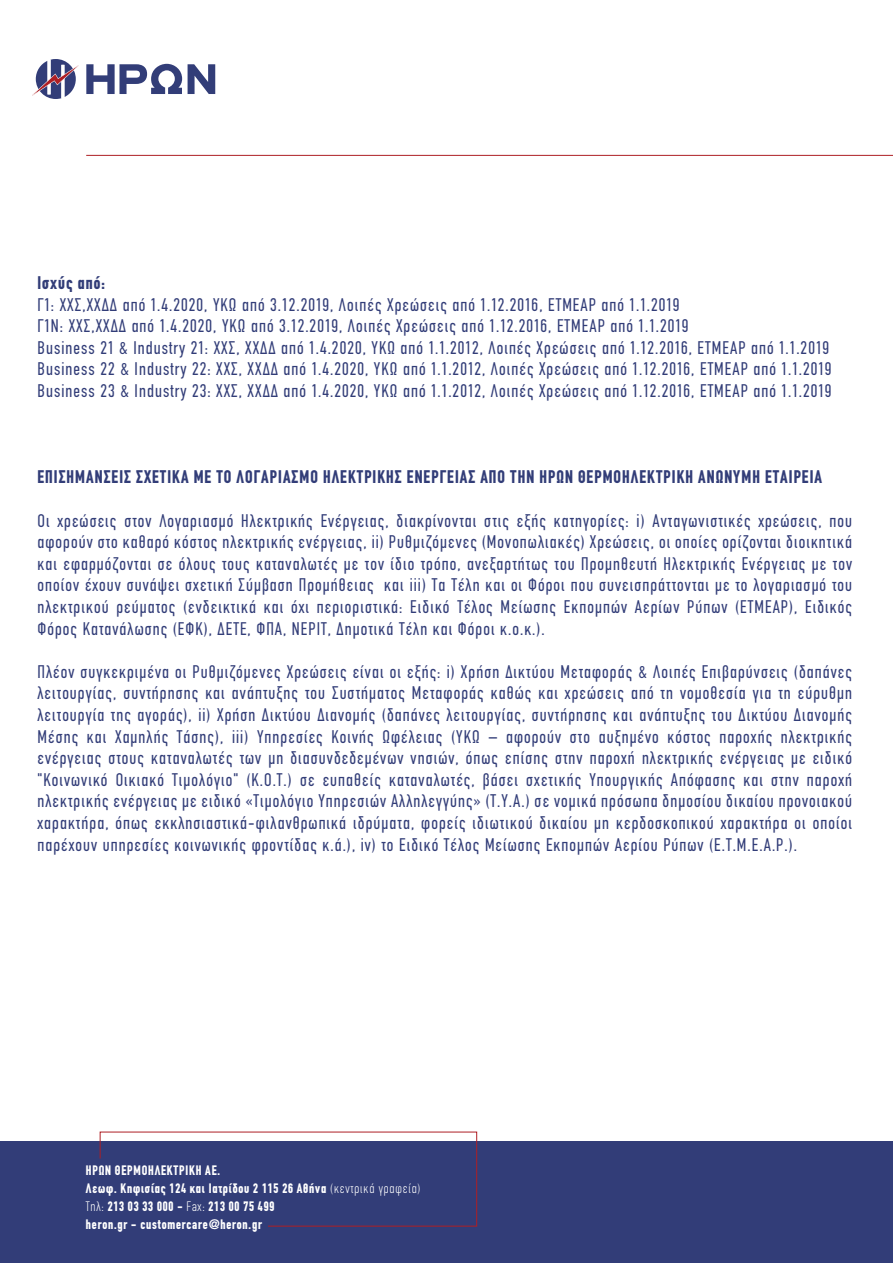
<style>
.page{position:relative;width:893px;height:1263px;background:#fff}
.page>*{position:absolute;margin:0;border:0;box-sizing:border-box;transform-origin:0 0}
.t1{font:condensed 18px/21.6px "CF Din";letter-spacing:.06em;color:#323d78;text-align:justify}
.t2{font:700 18px "CF Din Condensed";letter-spacing:.06em;color:#323d78}
.t3{font:700 13.5px/18px "CF Din Condensed";letter-spacing:.06em;color:#fff}
.s1{font-family:"CF Din";font-weight:300;font-stretch:condensed}
</style>
<div class="page">
<div style="left:0;top:1141px;width:893px;height:122px;background:#323d78"></div>
<svg style="left:32px;top:59px;width:47px;height:40px"></svg>
<svg style="left:86px;top:64px;width:96px;height:30px"></svg>
<svg style="left:188px;top:64px;width:27px;height:30px"></svg>
<svg style="left:99px;top:1131px;width:378px;height:96px"></svg>
<hr style="left:86px;top:155px;width:807px;height:1px;background:#ae1f24">
<p class="t2" style="left:38px;top:273px;width:69px">Ισχύς από:</p>
<p class="t1" style="left:38px;top:294px;width:795px;text-align:left">Γ1: ΧΧΣ,ΧΧ∆∆ από 1.4.2020, ΥΚΩ από 3.12.2019, Λοιπές Χρεώσεις από 1.12.2016, ΕΤΜΕΑΡ από 1.1.2019<br>Γ1Ν: ΧΧΣ,ΧΧ∆∆ από 1.4.2020, ΥΚΩ από 3.12.2019, Λοιπές Χρεώσεις από 1.12.2016, ΕΤΜΕΑΡ από 1.1.2019<br>Business 21 &amp; Industry 21: ΧΧΣ, ΧΧ∆∆ από 1.4.2020, ΥΚΩ από 1.1.2012, Λοιπές Χρεώσεις από 1.12.2016, ΕΤΜΕΑΡ από 1.1.2019<br>Business 22 &amp; Industry 22: ΧΧΣ, ΧΧ∆∆ από 1.4.2020, ΥΚΩ από 1.1.2012, Λοιπές Χρεώσεις από 1.12.2016, ΕΤΜΕΑΡ από 1.1.2019<br>Business 23 &amp; Industry 23: ΧΧΣ, ΧΧ∆∆ από 1.4.2020, ΥΚΩ από 1.1.2012, Λοιπές Χρεώσεις από 1.12.2016, ΕΤΜΕΑΡ από 1.1.2019</p>
<p class="t2" style="left:38px;top:467px;width:786px">ΕΠΙΣΗΜΑΝΣΕΙΣ ΣΧΕΤΙΚΑ ΜΕ ΤΟ ΛΟΓΑΡΙΑΣΜΟ ΗΛΕΚΤΡΙΚΗΣ ΕΝΕΡΓΕΙΑΣ ΑΠΟ ΤΗΝ ΗΡΩΝ ΘΕΡΜΟΗΛΕΚΤΡΙΚΗ ΑΝΩΝΥΜΗ ΕΤΑΙΡΕΙΑ</p>
<p class="t1" style="left:38px;top:510px;width:816px">Οι χρεώσεις στον Λογαριασµό Ηλεκτρικής Ενέργειας, διακρίνονται στις εξής κατηγορίες: i) Ανταγωνιστικές χρεώσεις, που αφορούν στο καθαρό κόστος ηλεκτρικής ενέργειας, ii) Ρυθµιζόµενες (Μονοπωλιακές) Χρεώσεις, οι οποίες ορίζονται διοικητικά και εφαρµόζονται σε όλους τους καταναλωτές µε τον ίδιο τρόπο, ανεξαρτήτως του Προµηθευτή Ηλεκτρικής Ενέργειας µε τον οποίον έχουν συνάψει σχετική Σύµβαση Προµήθειας και iii) Τα Τέλη και οι Φόροι που συνεισπράττονται µε το λογαριασµό του ηλεκτρικού ρεύµατος (ενδεικτικά και όχι περιοριστικά: Ειδικό Τέλος Μείωσης Εκποµπών Αερίων Ρύπων (ΕΤΜΕΑΡ), Ειδικός Φόρος Κατανάλωσης (ΕΦΚ), ∆ΕΤΕ, ΦΠΑ, ΝΕΡΙΤ, ∆ηµοτικά Τέλη και Φόροι κ.ο.κ.).</p>
<p class="t1" style="left:38px;top:661px;width:816px">Πλέον συγκεκριµένα οι Ρυθµιζόµενες Χρεώσεις είναι οι εξής: i) Χρήση ∆ικτύου Μεταφοράς &amp; Λοιπές Επιβαρύνσεις (δαπάνες λειτουργίας, συντήρησης και ανάπτυξης του Συστήµατος Μεταφοράς καθώς και χρεώσεις από τη νοµοθεσία για τη εύρυθµη λειτουργία της αγοράς), ii) Χρήση ∆ικτύου ∆ιανοµής (δαπάνες λειτουργίας, συντήρησης και ανάπτυξης του ∆ικτύου ∆ιανοµής Μέσης και Χαµηλής Τάσης), iii) Υπηρεσίες Κοινής Ωφέλειας (ΥΚΩ – αφορούν στο αυξηµένο κόστος παροχής ηλεκτρικής ενέργειας στους καταναλωτές των µη διασυνδεδεµένων νησιών, όπως επίσης στην παροχή ηλεκτρικής ενέργειας µε ειδικό "Κοινωνικό Οικιακό Τιµολόγιο" (Κ.Ο.Τ.) σε ευπαθείς καταναλωτές, βάσει σχετικής Υπουργικής Απόφασης και στην παροχή ηλεκτρικής ενέργειας µε ειδικό «Τιµολόγιο Υπηρεσιών Αλληλεγγύης» (Τ.Υ.Α.) σε νοµικά πρόσωπα δηµοσίου δικαίου προνοιακού χαρακτήρα, όπως εκκλησιαστικά-φιλανθρωπικά ιδρύµατα, φορείς ιδιωτικού δικαίου µη κερδοσκοπικού χαρακτήρα οι οποίοι παρέχουν υπηρεσίες κοινωνικής φροντίδας κ.ά.), iv) το Ειδικό Τέλος Μείωσης Εκποµπών Αερίου Ρύπων (Ε.Τ.Μ.Ε.Α.Ρ.).</p>
<p class="t3" style="left:86px;top:1161px;width:336px">ΗΡΩΝ ΘΕΡΜΟΗΛΕΚΤΡΙΚΗ ΑΕ.<br>Λεωφ. Κηφισίας 124 και Ιατρίδου 2 115 26 Αθήνα <span class="s1">(κεντρικά γραφεία)<br>Τηλ:</span> 213 03 33 000 - <span class="s1">Fax:</span> 213 00 75 499<br>heron.gr - customercare@heron.gr</p>
</div>
